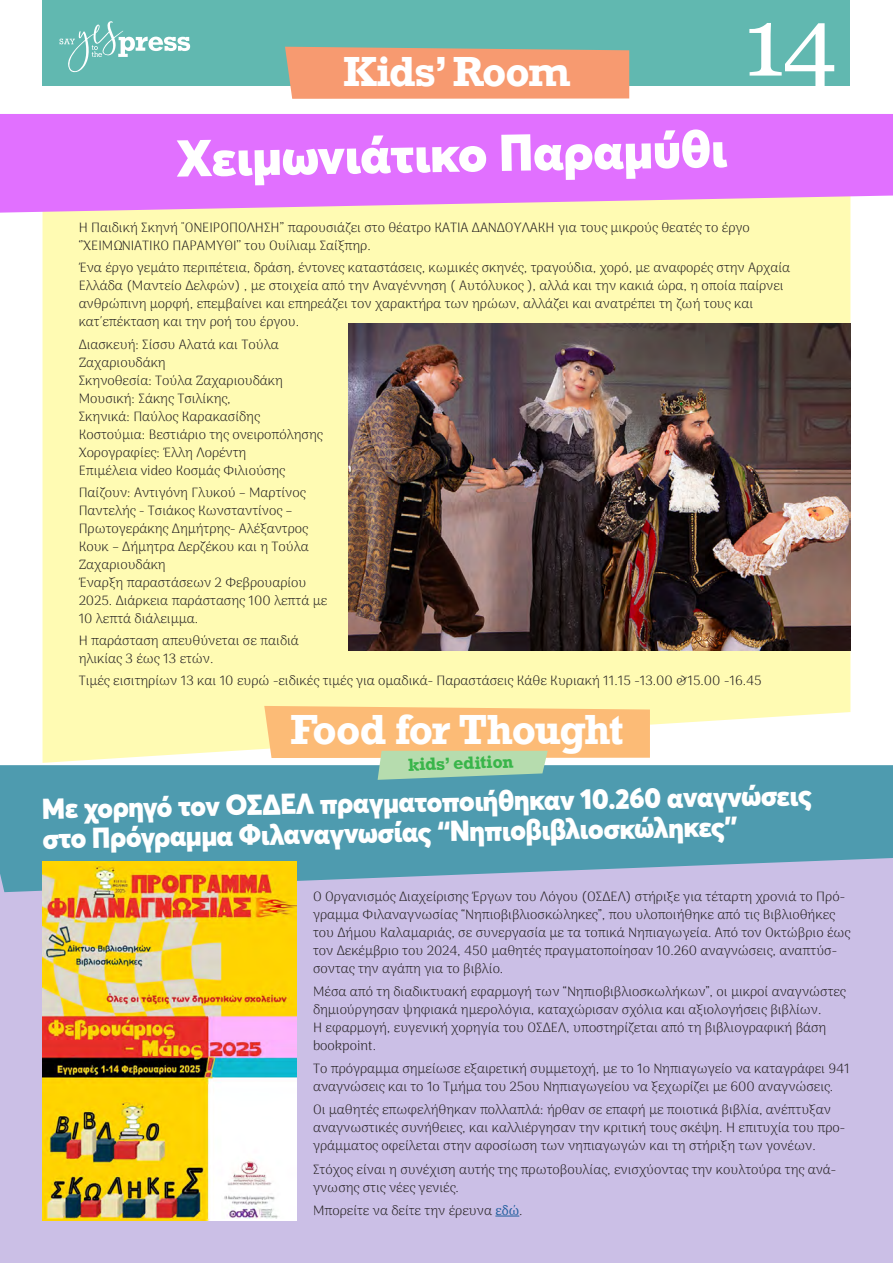
<style>
.page{position:relative;width:893px;height:1263px;background:#fff}
.page>*{position:absolute;margin:0;border:0;box-sizing:border-box;transform-origin:0 0}
.t1{font:97.5px "Georgia";color:#fff}
.t2{font:900 51px "Averta";color:#fff}
.t3{font:700 39.6px "Rockwell";letter-spacing:-.035em;color:#fff}
.t4{font:900 28.5px/30px "Averta";color:#fff;scale:.96 1}
.t5{font:700 16.65px "Rockwell";color:#39b54a}
.t6{font:100 13.5px/18px "Arima";color:#231f20}
.s1{color:#215e9e}
</style>
<div class="page">
<div style="left:43px;top:0;width:807px;height:85px;background:#61b8b0"></div>
<svg style="left:60px;top:21px;width:130px;height:51px"></svg>
<div style="left:43px;top:213px;width:807px;height:550px;background:#fffbb3"></div>
<div style="left:0;top:892px;width:893px;height:371px;background:#cbbfe6"></div>
<svg style="left:495px;top:1216px;width:24px;height:1px"></svg>
<svg style="left:0;top:114px;width:893px;height:99px;background:#e37cf8"></svg>
<svg style="left:0;top:765px;width:893px;height:127px;background:#5fa0b6"></svg>
<svg style="left:285px;top:47px;width:344px;height:52px;background:#f19c74"></svg>
<svg style="left:264px;top:706px;width:386px;height:74px;background:#dac18f"></svg>
<img style="left:348px;top:323px;width:502px;height:327px">
<img style="left:43px;top:862px;width:253px;height:358px">
<h3 class="t3" style="left:343px;top:46px;width:229px">Κids’ Room</h3>
<h2 class="t2" style="left:176px;top:126px;width:552px;rotate:-1deg">Χειμωνιάτικο Παραμύθι</h2>
<h1 class="t1" style="left:743px;top:-29px;width:96px">14</h1>
<p class="t6" style="left:79px;top:218px;width:673px">Η Παιδική Σκηνή "ΟΝΕΙΡΟΠΟΛΗΣΗ’’ παρουσιάζει στο θέατρο ΚΑΤΙΑ ΔΑΝΔΟΥΛΑΚΗ για τους μικρούς θεατές το έργο ‘’ΧΕΙΜΩΝΙΑΤΙΚΟ ΠΑΡΑΜΥΘΙ’’ του Ουίλιαμ Σαίξπηρ.</p>
<p class="t6" style="left:79px;top:259px;width:713px">Ένα έργο γεμάτο περιπέτεια, δράση, έντονες καταστάσεις, κωμικές σκηνές, τραγούδια, χορό, με αναφορές στην Αρχαία Ελλάδα (Μαντείο Δελφών) , με στοιχεία από την Αναγέννηση ( Αυτόλυκος ), αλλά και την κακιά ώρα, η οποία παίρνει ανθρώπινη μορφή, επεμβαίνει και επηρεάζει τον χαρακτήρα των ηρώων, αλλάζει και ανατρέπει τη ζωή τους και κατ΄επέκταση και την ροή του έργου.</p>
<p class="t6" style="left:79px;top:335px;width:246px">Διασκευή: Σίσσυ Αλατά και Τούλα<br>Ζαχαριουδάκη<br>Σκηνοθεσία: Τούλα Ζαχαριουδάκη<br>Μουσική: Σάκης Τσιλίκης,<br>Σκηνικά: Παύλος Καρακασίδης<br>Κοστούμια: Βεστιάριο της ονειροπόλησης<br>Χορογραφίες: Έλλη Λορέντη<br>Επιμέλεια video Κοσμάς Φιλιούσης</p>
<p class="t6" style="left:79px;top:483px;width:250px">Παίζουν: Αντιγόνη Γλυκού – Μαρτίνος<br>Παντελής - Τσιάκος Κωνσταντίνος –<br>Πρωτογεράκης Δημήτρης- Αλέξαντρος<br>Κουκ – Δήμητρα Δερζέκου και η Τούλα<br>Ζαχαριουδάκη<br>Έναρξη παραστάσεων 2 Φεβρουαρίου<br>2025. Διάρκεια παράστασης 100 λεπτά με<br>10 λεπτά διάλειμμα.</p>
<p class="t6" style="left:79px;top:631px;width:222px">Η παράσταση απευθύνεται σε παιδιά ηλικίας 3 έως 13 ετών.</p>
<p class="t6" style="left:79px;top:672px;width:684px">Τιμές εισιτηρίων 13 και 10 ευρώ -ειδικές τιμές για ομαδικά- Παραστάσεις Κάθε Κυριακή 11.15 -13.00 &amp;15.00 -16.45</p>
<h3 class="t3" style="left:290px;top:704px;width:335px">Food for Thought</h3>
<p class="t5" style="left:408px;top:754px;width:107px;rotate:-2deg">kids’ edition</p>
<h3 class="t4" style="left:42px;top:793px;width:803px;rotate:-1deg">Με χορηγό τον ΟΣΔΕΛ πραγματοποιήθηκαν 10.260 αναγνώσεις στο Πρόγραμμα Φιλαναγνωσίας “Νηπιοβιβλιοσκώληκες”</h3>
<p class="t6" style="left:313px;top:887px;width:539px">Ο Οργανισμός Διαχείρισης Έργων του Λόγου (ΟΣΔΕΛ) στήριξε για τέταρτη χρονιά το Πρό&shy;γραμμα Φιλαναγνωσίας “Νηπιοβιβλιοσκώληκες”, που υλοποιήθηκε από τις Βιβλιοθήκες του Δήμου Καλαμαριάς, σε συνεργασία με τα τοπικά Νηπιαγωγεία. Από τον Οκτώβριο έως τον Δεκέμβριο του 2024, 450 μαθητές πραγματοποίησαν 10.260 αναγνώσεις, αναπτύσ&shy;σοντας την αγάπη για το βιβλίο.</p>
<p class="t6" style="left:313px;top:982px;width:534px">Μέσα από τη διαδικτυακή εφαρμογή των “Νηπιοβιβλιοσκωλήκων”, οι μικροί αναγνώστες δημιούργησαν ψηφιακά ημερολόγια, καταχώρισαν σχόλια και αξιολογήσεις βιβλίων.<br>Η εφαρμογή, ευγενική χορηγία του ΟΣΔΕΛ, υποστηρίζεται από τη βιβλιογραφική βάση bookpoint.</p>
<p class="t6" style="left:313px;top:1060px;width:538px">Το πρόγραμμα σημείωσε εξαιρετική συμμετοχή, με το 1ο Νηπιαγωγείο να καταγράφει 941 αναγνώσεις και το 1ο Τμήμα του 25ου Νηπιαγωγείου να ξεχωρίζει με 600 αναγνώσεις.</p>
<p class="t6" style="left:313px;top:1101px;width:534px">Οι μαθητές επωφελήθηκαν πολλαπλά: ήρθαν σε επαφή με ποιοτικά βιβλία, ανέπτυξαν αναγνωστικές συνήθειες, και καλλιέργησαν την κριτική τους σκέψη. Η επιτυχία του προ&shy;γράμματος οφείλεται στην αφοσίωση των νηπιαγωγών και τη στήριξη των γονέων.</p>
<p class="t6" style="left:313px;top:1160px;width:525px">Στόχος είναι η συνέχιση αυτής της πρωτοβουλίας, ενισχύοντας την κουλτούρα της ανά&shy;γνωσης στις νέες γενιές.</p>
<p class="t6" style="left:313px;top:1201px;width:211px">Μπορείτε να δείτε την έρευνα <span class="s1">εδώ</span>.</p>
</div>
